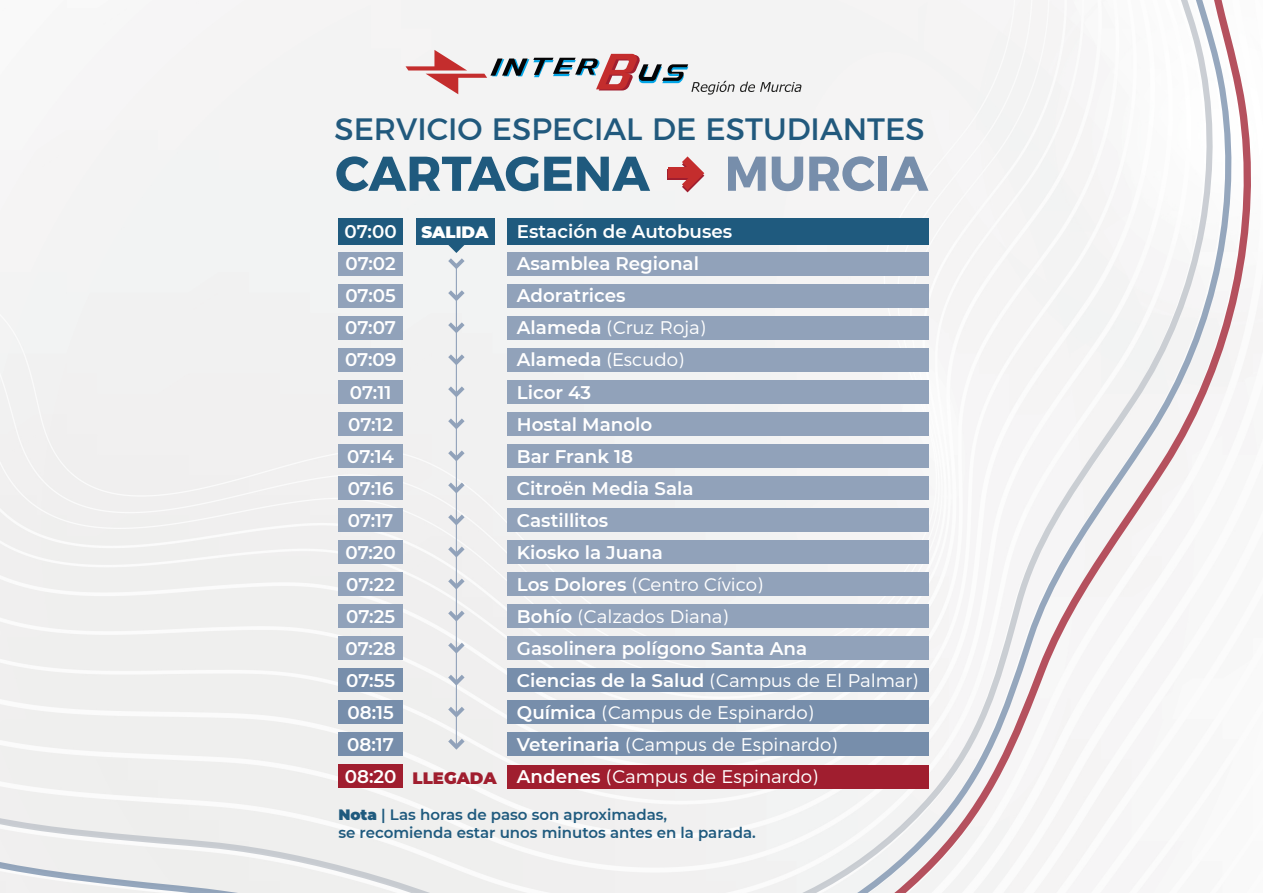
<style>
.page{position:relative;width:1263px;height:893px;background:#fff}
.page>*{position:absolute;margin:0;border:0;box-sizing:border-box;transform-origin:0 0}
.t1{font:30.9px "Montserrat";color:#21597d}
.t2{font:600 18.3px/32.1px "Montserrat";color:#fff}
.t3{font:900 16.5px "Montserrat";color:#a01e2f}
.t4{font:900 16.5px "Montserrat";color:#fff}
.t5{font:600 15px/18px "Montserrat";color:#1f5a7e}
.s1{font-weight:300}
.s2{font-weight:900}
</style>
<div class="page">
<svg style="left:1231px;top:38px;width:20px;height:406px;fill:#f6f5f6"></svg>
<div style="left:0;top:0;width:1212px;height:893px;background:#f3f3f3"></div>
<div style="left:416px;top:218px;width:78px;height:26px;background:#1f5a7e"></div>
<div style="left:338px;top:218px;width:65px;height:26px;background:#1f5a7e"></div>
<div style="left:338px;top:252px;width:65px;height:24px;background:#91a2ba"></div>
<div style="left:338px;top:284px;width:65px;height:24px;background:#91a2ba"></div>
<div style="left:338px;top:316px;width:65px;height:24px;background:#91a2ba"></div>
<div style="left:338px;top:348px;width:65px;height:24px;background:#91a2ba"></div>
<div style="left:338px;top:380px;width:65px;height:24px;background:#91a2ba"></div>
<div style="left:338px;top:412px;width:65px;height:24px;background:#91a2ba"></div>
<div style="left:338px;top:444px;width:65px;height:24px;background:#91a2ba"></div>
<div style="left:338px;top:476px;width:65px;height:24px;background:#91a2ba"></div>
<div style="left:338px;top:508px;width:65px;height:24px;background:#91a2ba"></div>
<div style="left:338px;top:540px;width:65px;height:24px;background:#91a2ba"></div>
<div style="left:338px;top:572px;width:65px;height:24px;background:#91a2ba"></div>
<div style="left:338px;top:604px;width:65px;height:24px;background:#91a2ba"></div>
<div style="left:338px;top:636px;width:65px;height:24px;background:#91a2ba"></div>
<div style="left:338px;top:668px;width:65px;height:24px;background:#778eab"></div>
<div style="left:338px;top:700px;width:65px;height:24px;background:#778eab"></div>
<div style="left:338px;top:732px;width:65px;height:24px;background:#778eab"></div>
<div style="left:338px;top:764px;width:65px;height:24px;background:#a01e2f"></div>
<div style="left:507px;top:218px;width:421px;height:26px;background:#1f5a7e"></div>
<div style="left:507px;top:252px;width:421px;height:24px;background:#91a2ba"></div>
<div style="left:507px;top:284px;width:421px;height:24px;background:#91a2ba"></div>
<div style="left:507px;top:316px;width:421px;height:24px;background:#91a2ba"></div>
<div style="left:507px;top:348px;width:421px;height:24px;background:#91a2ba"></div>
<div style="left:507px;top:380px;width:421px;height:24px;background:#91a2ba"></div>
<div style="left:507px;top:412px;width:421px;height:24px;background:#91a2ba"></div>
<div style="left:507px;top:444px;width:421px;height:24px;background:#91a2ba"></div>
<div style="left:507px;top:476px;width:421px;height:24px;background:#91a2ba"></div>
<div style="left:507px;top:508px;width:421px;height:24px;background:#91a2ba"></div>
<div style="left:507px;top:540px;width:421px;height:24px;background:#91a2ba"></div>
<div style="left:507px;top:572px;width:421px;height:24px;background:#91a2ba"></div>
<div style="left:507px;top:604px;width:421px;height:24px;background:#91a2ba"></div>
<div style="left:507px;top:636px;width:421px;height:24px;background:#91a2ba"></div>
<div style="left:507px;top:668px;width:421px;height:24px;background:#778eab"></div>
<div style="left:507px;top:700px;width:421px;height:24px;background:#778eab"></div>
<div style="left:507px;top:732px;width:421px;height:24px;background:#778eab"></div>
<div style="left:507px;top:765px;width:421px;height:23px;background:#a01e2f"></div>
<svg style="left:728px;top:157px;width:38px;height:34px"></svg>
<svg style="left:772px;top:157px;width:31px;height:34px"></svg>
<svg style="left:809px;top:156px;width:65px;height:35px"></svg>
<div style="left:878px;top:157px;width:9px;height:34px;background:#778eab"></div>
<svg style="left:890px;top:157px;width:38px;height:34px"></svg>
<svg style="left:336px;top:156px;width:314px;height:35px"></svg>
<svg style="left:443px;top:244px;width:27px;height:25px"></svg>
<svg style="left:448px;top:290px;width:17px;height:11px"></svg>
<svg style="left:448px;top:322px;width:17px;height:11px"></svg>
<svg style="left:448px;top:354px;width:17px;height:11px"></svg>
<svg style="left:448px;top:386px;width:17px;height:11px"></svg>
<svg style="left:448px;top:418px;width:17px;height:11px"></svg>
<svg style="left:448px;top:450px;width:17px;height:11px"></svg>
<svg style="left:448px;top:482px;width:17px;height:11px"></svg>
<svg style="left:448px;top:515px;width:17px;height:10px"></svg>
<svg style="left:448px;top:547px;width:17px;height:10px"></svg>
<svg style="left:448px;top:579px;width:17px;height:10px"></svg>
<svg style="left:448px;top:611px;width:17px;height:11px"></svg>
<svg style="left:448px;top:643px;width:17px;height:11px"></svg>
<svg style="left:448px;top:675px;width:17px;height:11px"></svg>
<svg style="left:448px;top:707px;width:17px;height:11px"></svg>
<svg style="left:448px;top:739px;width:17px;height:11px"></svg>
<svg style="left:740px;top:82px;width:61px;height:10px"></svg>
<svg style="left:406px;top:50px;width:328px;height:45px"></svg>
<div style="left:667px;top:169px;width:25px;height:11px;background:#a01e2f"></div>
<svg style="left:682px;top:156px;width:22px;height:36px"></svg>
<div style="left:668px;top:168px;width:26px;height:10px;background:#c42d2d"></div>
<hr style="left:456px;top:264px;width:1px;height:480px;background:#91a2ba">
<h1 class="t1" style="left:334px;top:104px;width:592px">SERVICIO ESPECIAL DE ESTUDIANTES</h1>
<p class="t2" style="left:345px;top:215px;width:54px">07:00<br>07:02<br>07:05<br>07:07<br>07:09<br>07:11<br>07:12<br>07:14<br>07:16<br>07:17<br>07:20<br>07:22<br>07:25<br>07:28<br>07:55<br>08:15<br>08:17<br>08:20</p>
<p class="t4" style="left:421px;top:220px;width:68px">SALIDA</p>
<p class="t3" style="left:412px;top:765px;width:86px">LLEGADA</p>
<p class="t2" style="left:517px;top:215px;width:403px">Estación de Autobuses<br>Asamblea Regional<br>Adoratrices<br>Alameda <span class="s1">(Cruz Roja)<br></span>Alameda <span class="s1">(Escudo)<br></span>Licor 43<br>Hostal Manolo<br>Bar Frank 18<br>Citroën Media Sala<br>Castillitos<br>Kiosko la Juana<br>Los Dolores <span class="s1">(Centro Cívico)<br></span>Bohío <span class="s1">(Calzados Diana)<br></span>Gasolinera polígono Santa Ana<br>Ciencias de la Salud <span class="s1">(Campus de El Palmar)<br></span>Química <span class="s1">(Campus de Espinardo)<br></span>Veterinaria <span class="s1">(Campus de Espinardo)<br></span>Andenes <span class="s1">(Campus de Espinardo)</span></p>
<p class="t5" style="left:338px;top:805px;width:419px"><span class="s2">Nota</span> | Las horas de paso son aproximadas,<br>se recomienda estar unos minutos antes en la parada.</p>
</div>
